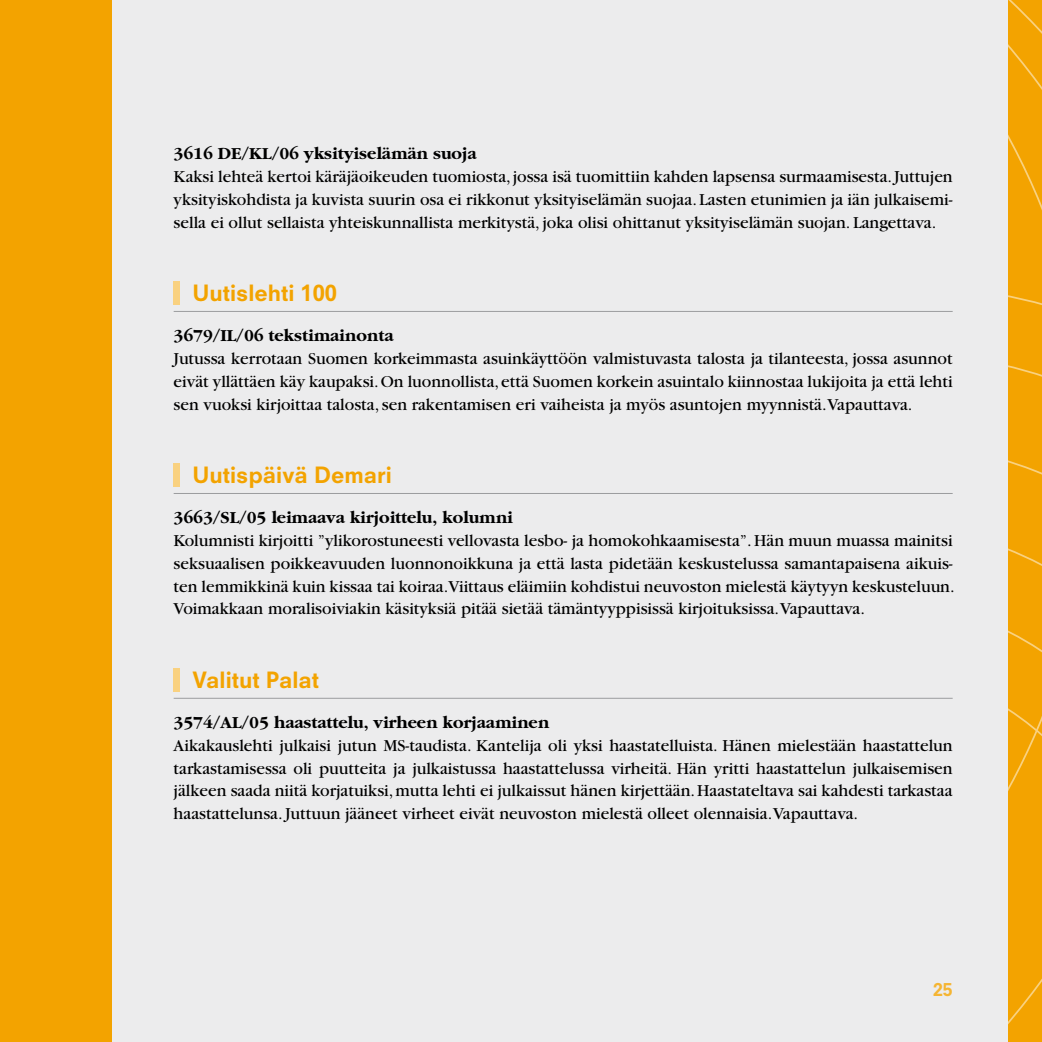
<style>
.page{position:relative;width:1042px;height:1042px;background:#ececed}
.page>*{position:absolute;margin:0;border:0;box-sizing:border-box;transform-origin:0 0}
.t1{font:800 21.88px "Neuzeit S";color:#f3a300}
.t2{font:17.5px/22.8px "Garamond";color:#000;text-align:justify}
.t3{font:700 17.5px "Garamond";color:#000}
.t4{font:800 17.5px "Neuzeit S";color:#f5b533}
</style>
<div class="page">
<div style="left:1008px;top:0;width:34px;height:1042px;background:#f3a300"></div>
<div style="left:0;top:0;width:112px;height:1042px;background:#f3a300"></div>
<hr style="left:174px;top:311px;width:778px;height:1px;background:#9c9d9f">
<hr style="left:174px;top:493px;width:778px;height:1px;background:#9c9d9f">
<hr style="left:174px;top:698px;width:778px;height:1px;background:#9c9d9f">
<div style="left:174px;top:281px;width:6px;height:23px;background:#f9d180"></div>
<div style="left:174px;top:463px;width:6px;height:23px;background:#f9d180"></div>
<div style="left:174px;top:668px;width:6px;height:23px;background:#f9d180"></div>
<p class="t3" style="left:174px;top:144px;width:304px">3616 DE/KL/06 yksityiselämän suoja</p>
<p class="t2" style="left:174px;top:165px;width:780px">Kaksi lehteä kertoi käräjäoikeuden tuomiosta, jossa isä tuomittiin kahden lapsensa surmaamisesta. Juttujen yksityiskohdista ja kuvista suurin osa ei rikkonut yksityiselämän suojaa. Lasten etunimien ja iän julkaisemi&shy;sella ei ollut sellaista yhteiskunnallista merkitystä, joka olisi ohittanut yksityiselämän suojan. Langettava.</p>
<p class="t1" style="left:192px;top:280px;width:146px">Uutislehti 100</p>
<p class="t3" style="left:174px;top:326px;width:221px">3679/IL/06 tekstimainonta</p>
<p class="t2" style="left:174px;top:347px;width:780px">Jutussa kerrotaan Suomen korkeimmasta asuinkäyttöön valmistuvasta talosta ja tilanteesta, jossa asunnot eivät yllättäen käy kaupaksi. On luonnollista, että Suomen korkein asuintalo kiinnostaa lukijoita ja että lehti sen vuoksi kirjoittaa talosta, sen rakentamisen eri vaiheista ja myös asuntojen myynnistä.Vapauttava.</p>
<p class="t1" style="left:192px;top:462px;width:201px">Uutispäivä Demari</p>
<p class="t3" style="left:174px;top:508px;width:341px">3663/SL/05 leimaava kirjoittelu, kolumni</p>
<p class="t2" style="left:174px;top:529px;width:782px">Kolumnisti kirjoitti ”ylikorostuneesti vellovasta lesbo- ja homokohkaamisesta”. Hän muun muassa mainitsi seksuaalisen poikkeavuuden luonnonoikkuna ja että lasta pidetään keskustelussa samantapaisena aikuis&shy;ten lemmikkinä kuin kissaa tai koiraa.Viittaus eläimiin kohdistui neuvoston mielestä käytyyn keskusteluun.<br>Voimakkaan moralisoiviakin käsityksiä pitää sietää tämäntyyppisissä kirjoituksissa.Vapauttava.</p>
<p class="t1" style="left:192px;top:666px;width:128px">Valitut Palat</p>
<p class="t3" style="left:174px;top:713px;width:377px">3574/AL/05 haastattelu, virheen korjaaminen</p>
<p class="t2" style="left:174px;top:734px;width:780px">Aikakauslehti julkaisi jutun MS-taudista. Kantelija oli yksi haastatelluista. Hänen mielestään haastattelun tarkastamisessa oli puutteita ja julkaistussa haastattelussa virheitä. Hän yritti haastattelun julkaisemisen jälkeen saada niitä korjatuiksi, mutta lehti ei julkaissut hänen kirjettään. Haastateltava sai kahdesti tarkastaa haastattelunsa. Juttuun jääneet virheet eivät neuvoston mielestä olleet olennaisia.Vapauttava.</p>
<p class="t4" style="left:933px;top:979px;width:21px">25</p>
</div>
